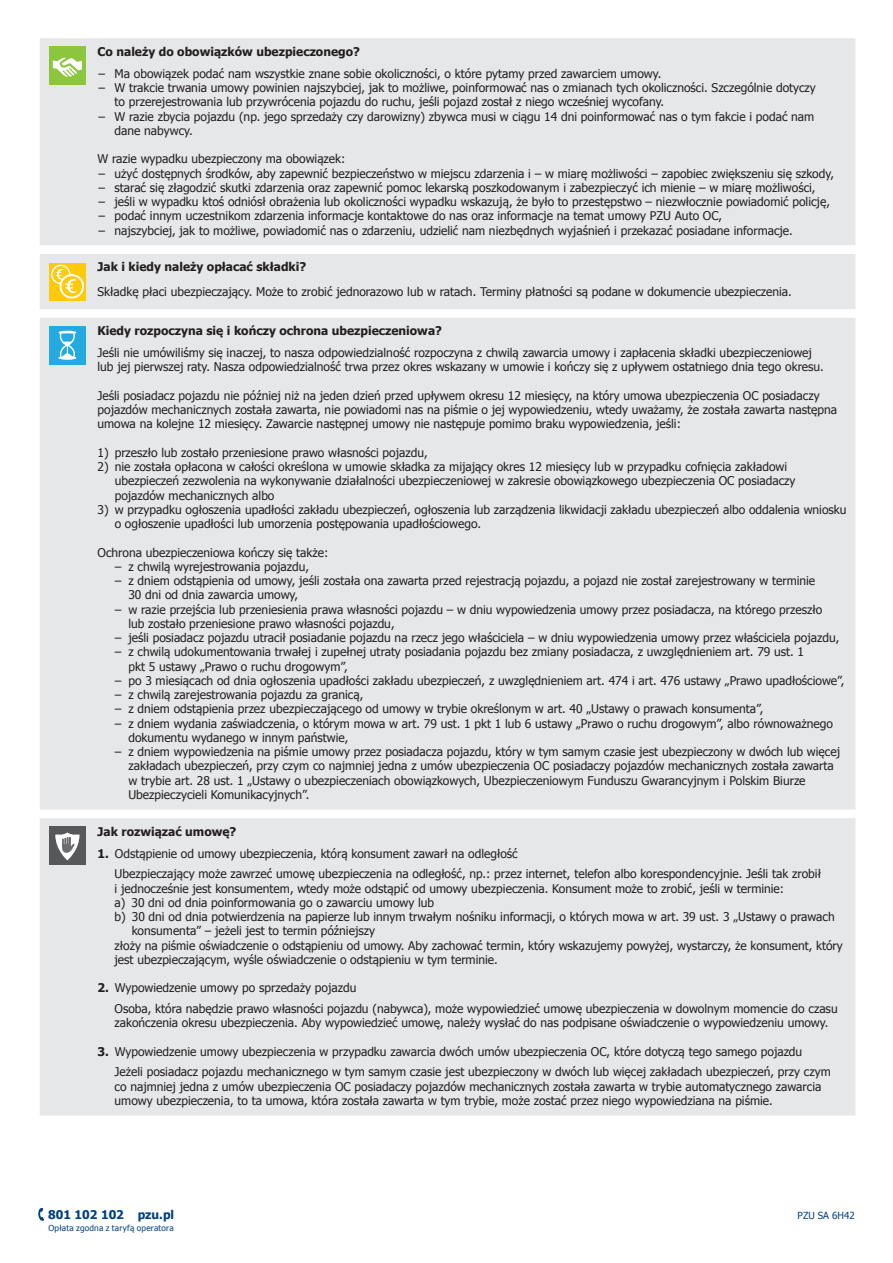
<style>
.page{position:relative;width:893px;height:1263px;background:#fff}
.page>*{position:absolute;margin:0;border:0;box-sizing:border-box;transform-origin:0 0}
.t1{font:12px/14.2px "Tahoma";color:#231f20}
.t2{font:700 12px "Tahoma";color:#231f20}
.t3{font:700 12px "Tahoma";color:#014081}
.t4{font:9.75px "Tahoma";color:#014081}
.t5{font:8.25px "Tahoma";letter-spacing:.025em;color:#014081}
.s1{font-weight:700}
</style>
<div class="page">
<svg style="left:38px;top:1208px;width:6px;height:13px"></svg>
<div style="left:40px;top:38px;width:815px;height:1077px;background:#e6e7e9"></div>
<div style="left:40px;top:245px;width:815px;height:573px;background:#e6e7e9"></div>
<div style="left:49px;top:47px;width:37px;height:38px;background:#8bc63e"></div>
<svg style="left:53px;top:57px;width:29px;height:20px"></svg>
<div style="left:49px;top:263px;width:37px;height:38px;background:#feca0a"></div>
<svg style="left:52px;top:265px;width:18px;height:18px"></svg>
<div style="left:51px;top:265px;width:19px;height:19px;border:1px solid #fff;border-radius:50%"></div>
<svg style="left:61px;top:275px;width:22px;height:23px"></svg>
<div style="left:60px;top:274px;width:24px;height:25px;border:2px solid #fff;border-radius:50%"></div>
<svg style="left:55px;top:268px;width:22px;height:26px"></svg>
<div style="left:49px;top:326px;width:37px;height:38px;background:#24aae1"></div>
<svg style="left:59px;top:331px;width:17px;height:29px"></svg>
<div style="left:49px;top:827px;width:37px;height:38px;background:#57585a"></div>
<svg style="left:55px;top:832px;width:25px;height:28px"></svg>
<p class="t2" style="left:98px;top:43px;width:264px">Co należy do obowiązków ubezpieczonego?</p>
<p class="t1" style="left:98px;top:66px;width:565px">− Ma obowiązek podać nam wszystkie znane sobie okoliczności, o które pytamy przed zawarciem umowy.</p>
<p class="t1" style="left:98px;top:80px;width:720px">− W trakcie trwania umowy powinien najszybciej, jak to możliwe, poinformować nas o zmianach tych okoliczności. Szczególnie dotyczy</p>
<p class="t1" style="left:115px;top:94px;width:551px">to przerejestrowania lub przywrócenia pojazdu do ruchu, jeśli pojazd został z niego wcześniej wycofany.</p>
<p class="t1" style="left:98px;top:109px;width:718px">− W razie zbycia pojazdu (np. jego sprzedaży czy darowizny) zbywca musi w ciągu 14 dni poinformować nas o tym fakcie i podać nam</p>
<p class="t1" style="left:115px;top:123px;width:80px">dane nabywcy.</p>
<p class="t1" style="left:98px;top:151px;width:738px">W razie wypadku ubezpieczony ma obowiązek:<br>− użyć dostępnych środków, aby zapewnić bezpieczeństwo w miejscu zdarzenia i – w miarę możliwości – zapobiec zwiększeniu się szkody, − starać się złagodzić skutki zdarzenia oraz zapewnić pomoc lekarską poszkodowanym i zabezpieczyć ich mienie – w miarę możliwości,<br>− jeśli w wypadku ktoś odniósł obrażenia lub okoliczności wypadku wskazują, że było to przestępstwo – niezwłocznie powiadomić policję, − podać innym uczestnikom zdarzenia informacje kontaktowe do nas oraz informacje na temat umowy PZU Auto OC,<br>− najszybciej, jak to możliwe, powiadomić nas o zdarzeniu, udzielić nam niezbędnych wyjaśnień i przekazać posiadane informacje.</p>
<p class="t2" style="left:98px;top:259px;width:210px">Jak i kiedy należy opłacać składki?</p>
<p class="t1" style="left:98px;top:284px;width:696px">Składkę płaci ubezpieczający. Może to zrobić jednorazowo lub w ratach. Terminy płatności są podane w dokumencie ubezpieczenia.</p>
<p class="t2" style="left:98px;top:322px;width:346px">Kiedy rozpoczyna się i kończy ochrona ubezpieczeniowa?</p>
<p class="t1" style="left:98px;top:345px;width:728px">Jeśli nie umówiliśmy się inaczej, to nasza odpowiedzialność rozpoczyna z chwilą zawarcia umowy i zapłacenia składki ubezpieczeniowej lub jej pierwszej raty. Nasza odpowiedzialność trwa przez okres wskazany w umowie i kończy się z upływem ostatniego dnia tego okresu.</p>
<p class="t1" style="left:98px;top:388px;width:741px">Jeśli posiadacz pojazdu nie później niż na jeden dzień przed upływem okresu 12 miesięcy, na który umowa ubezpieczenia OC posiadaczy pojazdów mechanicznych została zawarta, nie powiadomi nas na piśmie o jej wypowiedzeniu, wtedy uważamy, że została zawarta następna umowa na kolejne 12 miesięcy. Zawarcie następnej umowy nie następuje pomimo braku wypowiedzenia, jeśli:</p>
<p class="t1" style="left:98px;top:445px;width:332px">1) przeszło lub zostało przeniesione prawo własności pojazdu,</p>
<p class="t1" style="left:115px;top:459px;width:682px;text-indent:-17px">2) nie została opłacona w całości określona w umowie składka za mijający okres 12 miesięcy lub w przypadku cofnięcia zakładowi ubezpieczeń zezwolenia na wykonywanie działalności ubezpieczeniowej w zakresie obowiązkowego ubezpieczenia OC posiadaczy pojazdów mechanicznych albo</p>
<p class="t1" style="left:115px;top:502px;width:733px;text-indent:-17px">3) w przypadku ogłoszenia upadłości zakładu ubezpieczeń, ogłoszenia lub zarządzenia likwidacji zakładu ubezpieczeń albo oddalenia wniosku o ogłoszenie upadłości lub umorzenia postępowania upadłościowego.</p>
<p class="t1" style="left:98px;top:545px;width:232px">Ochrona ubezpieczeniowa kończy się także:</p>
<p class="t1" style="left:114px;top:559px;width:197px">− z chwilą wyrejestrowania pojazdu,</p>
<p class="t1" style="left:114px;top:573px;width:703px">− z dniem odstąpienia od umowy, jeśli została ona zawarta przed rejestracją pojazdu, a pojazd nie został zarejestrowany w terminie</p>
<p class="t1" style="left:128px;top:587px;width:171px">30 dni od dnia zawarcia umowy,</p>
<p class="t1" style="left:114px;top:602px;width:710px">− w razie przejścia lub przeniesienia prawa własności pojazdu – w dniu wypowiedzenia umowy przez posiadacza, na którego przeszło</p>
<p class="t1" style="left:128px;top:616px;width:268px">lub zostało przeniesione prawo własności pojazdu,</p>
<p class="t1" style="left:114px;top:630px;width:727px">− jeśli posiadacz pojazdu utracił posiadanie pojazdu na rzecz jego właściciela – w dniu wypowiedzenia umowy przez właściciela pojazdu,</p>
<p class="t1" style="left:114px;top:644px;width:692px">− z chwilą udokumentowania trwałej i zupełnej utraty posiadania pojazdu bez zmiany posiadacza, z uwzględnieniem art. 79 ust. 1</p>
<p class="t1" style="left:128px;top:659px;width:221px">pkt 5 ustawy „Prawo o ruchu drogowym”,</p>
<p class="t1" style="left:114px;top:673px;width:732px">− po 3 miesiącach od dnia ogłoszenia upadłości zakładu ubezpieczeń, z uwzględnieniem art. 474 i art. 476 ustawy „Prawo upadłościowe”,</p>
<p class="t1" style="left:114px;top:687px;width:251px">− z chwilą zarejestrowania pojazdu za granicą,</p>
<p class="t1" style="left:114px;top:701px;width:651px">− z dniem odstąpienia przez ubezpieczającego od umowy w trybie określonym w art. 40 „Ustawy o prawach konsumenta”,</p>
<p class="t1" style="left:114px;top:716px;width:721px">− z dniem wydania zaświadczenia, o którym mowa w art. 79 ust. 1 pkt 1 lub 6 ustawy „Prawo o ruchu drogowym”, albo równoważnego</p>
<p class="t1" style="left:128px;top:730px;width:222px">dokumentu wydanego w innym państwie,</p>
<p class="t1" style="left:114px;top:744px;width:728px">− z dniem wypowiedzenia na piśmie umowy przez posiadacza pojazdu, który w tym samym czasie jest ubezpieczony w dwóch lub więcej</p>
<p class="t1" style="left:128px;top:758px;width:707px">zakładach ubezpieczeń, przy czym co najmniej jedna z umów ubezpieczenia OC posiadaczy pojazdów mechanicznych została zawarta</p>
<p class="t1" style="left:128px;top:772px;width:679px">w trybie art. 28 ust. 1 „Ustawy o ubezpieczeniach obowiązkowych, Ubezpieczeniowym Funduszu Gwarancyjnym i Polskim Biurze</p>
<p class="t1" style="left:128px;top:787px;width:183px">Ubezpieczycieli Komunikacyjnych”.</p>
<p class="t2" style="left:98px;top:823px;width:140px">Jak rozwiązać umowę?</p>
<p class="t1" style="left:115px;top:842px;width:708px;line-height:20.7px;text-indent:-17px"><span class="s1">1.</span> Odstąpienie od umowy ubezpieczenia, którą konsument zawarł na odległość<br>Ubezpieczający może zawrzeć umowę ubezpieczenia na odległość, np.: przez internet, telefon albo korespondencyjnie. Jeśli tak zrobił</p>
<p class="t1" style="left:115px;top:880px;width:671px">i jednocześnie jest konsumentem, wtedy może odstąpić od umowy ubezpieczenia. Konsument może to zrobić, jeśli w terminie:</p>
<p class="t1" style="left:115px;top:895px;width:321px">a) 30 dni od dnia poinformowania go o zawarciu umowy lub</p>
<p class="t1" style="left:115px;top:909px;width:722px">b) 30 dni od dnia potwierdzenia na papierze lub innym trwałym nośniku informacji, o których mowa w art. 39 ust. 3 „Ustawy o prawach</p>
<p class="t1" style="left:132px;top:923px;width:245px">konsumenta” – jeżeli jest to termin późniejszy</p>
<p class="t1" style="left:115px;top:937px;width:730px">złoży na piśmie oświadczenie o odstąpieniu od umowy. Aby zachować termin, który wskazujemy powyżej, wystarczy, że konsument, który</p>
<p class="t1" style="left:115px;top:952px;width:385px">jest ubezpieczającym, wyśle oświadczenie o odstąpieniu w tym terminie.</p>
<p class="t1" style="left:115px;top:977px;width:725px;line-height:20.7px;text-indent:-17px"><span class="s1">2.</span> Wypowiedzenie umowy po sprzedaży pojazdu<br>Osoba, która nabędzie prawo własności pojazdu (nabywca), może wypowiedzieć umowę ubezpieczenia w dowolnym momencie do czasu</p>
<p class="t1" style="left:115px;top:1015px;width:715px">zakończenia okresu ubezpieczenia. Aby wypowiedzieć umowę, należy wysłać do nas podpisane oświadczenie o wypowiedzeniu umowy.</p>
<p class="t1" style="left:115px;top:1040px;width:718px;line-height:20.7px;text-indent:-17px"><span class="s1">3.</span> Wypowiedzenie umowy ubezpieczenia w przypadku zawarcia dwóch umów ubezpieczenia OC, które dotyczą tego samego pojazdu<br>Jeżeli posiadacz pojazdu mechanicznego w tym samym czasie jest ubezpieczony w dwóch lub więcej zakładach ubezpieczeń, przy czym</p>
<p class="t1" style="left:115px;top:1078px;width:708px">co najmniej jedna z umów ubezpieczenia OC posiadaczy pojazdów mechanicznych została zawarta w trybie automatycznego zawarcia umowy ubezpieczenia, to ta umowa, która została zawarta w tym trybie, może zostać przez niego wypowiedziana na piśmie.</p>
<p class="t3" style="left:48px;top:1206px;width:128px">801 102 102 pzu.pl</p>
<p class="t5" style="left:48px;top:1223px;width:127px">Opłata zgodna z taryfą operatora</p>
<p class="t4" style="left:798px;top:1209px;width:59px">PZU SA 6H42</p>
</div>
